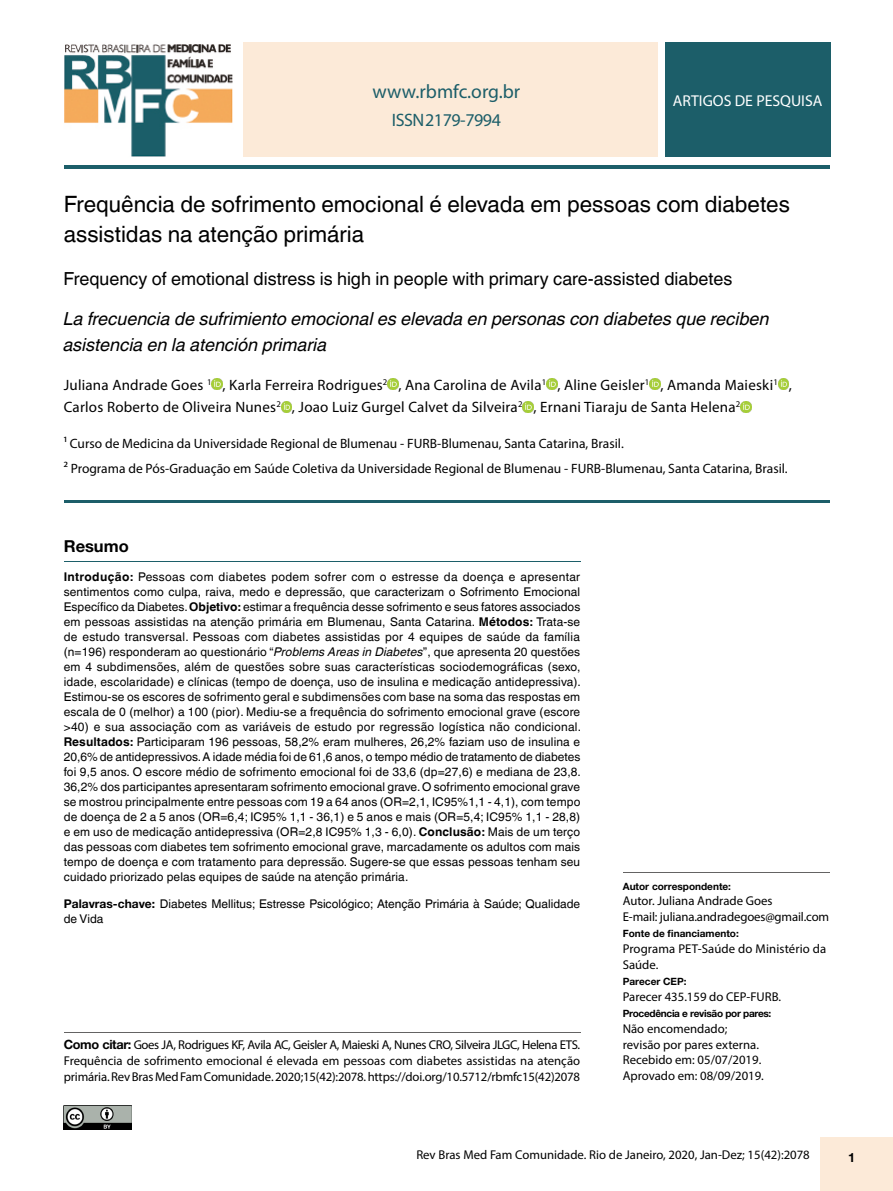
<style>
.page{position:relative;width:893px;height:1191px;background:#fff}
.page>*{position:absolute;margin:0;border:0;box-sizing:border-box;transform-origin:0 0}
.t1{font:22.5px/30px "Helvetica World";color:#000}
.t2{font:19.5px "Myriad Pro";color:#1c5e69}
.t3{font:italic 18px/25.5px "Helvetica World";color:#000}
.t4{font:18px "Helvetica World";color:#000}
.t5{font:18px "Myriad Pro";letter-spacing:-.025em;color:#1c5e69}
.t6{font:700 16.5px "Helvetica Neue";color:#000}
.t7{font:15.75px "Myriad Pro";color:#fff}
.t8{font:15px/22.5px "Myriad Pro";letter-spacing:.015em;color:#000}
.t9{font:13.5px/24.8px "Myriad Pro";color:#000}
.t10{font:12.75px/15.9px "Myriad Pro";color:#000}
.t11{font:700 12.75px "Helvetica Neue";color:#000}
.t12{font:12px/15px "Helvetica World";color:#000;text-align:justify}
.t13{font:700 10.05px "Helvetica Neue";color:#000}
.t14{font:700 10.05px "Helvetica Neue";letter-spacing:-.03em;color:#000}
.s1{font-weight:700}
.s2{font-style:italic}
.s3{font-family:"Helvetica Neue";font-weight:700}
</style>
<div class="page">
<div style="left:821px;top:1137px;width:72px;height:54px;background:#fcead8"></div>
<svg style="left:212px;top:379px;width:10px;height:10px"></svg>
<svg style="left:388px;top:379px;width:10px;height:10px"></svg>
<svg style="left:546px;top:379px;width:11px;height:10px"></svg>
<svg style="left:649px;top:379px;width:11px;height:10px"></svg>
<svg style="left:778px;top:379px;width:11px;height:10px"></svg>
<svg style="left:281px;top:401px;width:11px;height:11px"></svg>
<svg style="left:523px;top:401px;width:10px;height:11px"></svg>
<svg style="left:740px;top:401px;width:11px;height:11px"></svg>
<hr style="left:64px;top:165px;width:765px;height:4px;background:#1c5e69">
<div style="left:243px;top:43px;width:414px;height:114px;background:#fcead8"></div>
<div style="left:665px;top:43px;width:165px;height:114px;background:#1c5e69"></div>
<img style="left:64px;top:44px;width:169px;height:113px">
<hr style="left:64px;top:500px;width:765px;height:3px;background:#1c5e69">
<hr style="left:64px;top:561px;width:516px;height:1px;background:#1c5e69">
<hr style="left:64px;top:1032px;width:516px;height:1px;background:#646363">
<hr style="left:623px;top:872px;width:206px;height:1px;background:#646363">
<img style="left:64px;top:1106px;width:68px;height:23px">
<h2 class="t2" style="left:373px;top:80px;width:149px">www.rbmfc.org.br</h2>
<h3 class="t7" style="left:673px;top:91px;width:151px">ARTIGOS DE PESQUISA</h3>
<h3 class="t5" style="left:392px;top:109px;width:111px">ISSN 2179-7994</h3>
<h1 class="t1" style="left:64px;top:190px;width:728px">Frequência de sofrimento emocional é elevada em pessoas com diabetes assistidas na atenção primária</h1>
<h3 class="t4" style="left:63px;top:268px;width:671px">Frequency of emotional distress is high in people with primary care-assisted diabetes</h3>
<h3 class="t3" style="left:63px;top:306px;width:708px">La frecuencia de sufrimiento emocional es elevada en personas con diabetes que reciben asistencia en la atención primaria</h3>
<p class="t8" style="left:64px;top:373px;width:730px">Juliana Andrade Goes <sup>1</sup> , Karla Ferreira Rodrigues<sup>2</sup> , Ana Carolina de Avila<sup>1</sup> , Aline Geisler<sup>1</sup> , Amanda Maieski<sup>1</sup> ,<br>Carlos Roberto de Oliveira Nunes<sup>2</sup> , Joao Luiz Gurgel Calvet da Silveira<sup>2</sup> , Ernani Tiaraju de Santa Helena<sup>2</sup></p>
<p class="t9" style="left:64px;top:431px;width:725px">¹ Curso de Medicina da Universidade Regional de Blumenau - FURB-Blumenau, Santa Catarina, Brasil.<br>² Programa de Pós-Graduação em Saúde Coletiva da Universidade Regional de Blumenau - FURB-Blumenau, Santa Catarina, Brasil.</p>
<h3 class="t6" style="left:64px;top:536px;width:67px">Resumo</h3>
<p class="t12" style="left:64px;top:569px;width:519px"><span class="s1">Introdução:</span> Pessoas com diabetes podem sofrer com o estresse da doença e apresentar sentimentos como culpa, raiva, medo e depressão, que caracterizam o Sofrimento Emocional Específico da Diabetes. <span class="s1">Objetivo:</span> estimar a frequência desse sofrimento e seus fatores associados em pessoas assistidas na atenção primária em Blumenau, Santa Catarina. <span class="s1">Métodos:</span> Trata-se de estudo transversal. Pessoas com diabetes assistidas por 4 equipes de saúde da família (n=196) responderam ao questionário “<span class="s2">Problems Areas in Diabetes</span>”, que apresenta 20 questões em 4 subdimensões, além de questões sobre suas características sociodemográficas (sexo, idade, escolaridade) e clínicas (tempo de doença, uso de insulina e medicação antidepressiva).<br>Estimou-se os escores de sofrimento geral e subdimensões com base na soma das respostas em escala de 0 (melhor) a 100 (pior). Mediu-se a frequência do sofrimento emocional grave (escore &gt;40) e sua associação com as variáveis de estudo por regressão logística não condicional.<br><span class="s1">Resultados:</span> Participaram 196 pessoas, 58,2% eram mulheres, 26,2% faziam uso de insulina e 20,6% de antidepressivos. A idade média foi de 61,6 anos, o tempo médio de tratamento de diabetes foi 9,5 anos. O escore médio de sofrimento emocional foi de 33,6 (dp=27,6) e mediana de 23,8.<br>36,2% dos participantes apresentaram sofrimento emocional grave. O sofrimento emocional grave se mostrou principalmente entre pessoas com 19 a 64 anos (OR=2,1, IC95%1,1 - 4,1), com tempo de doença de 2 a 5 anos (OR=6,4; IC95% 1,1 - 36,1) e 5 anos e mais (OR=5,4; IC95% 1,1 - 28,8) e em uso de medicação antidepressiva (OR=2,8 IC95% 1,3 - 6,0). <span class="s1">Conclusão:</span> Mais de um terço das pessoas com diabetes tem sofrimento emocional grave, marcadamente os adultos com mais tempo de doença e com tratamento para depressão. Sugere-se que essas pessoas tenham seu cuidado priorizado pelas equipes de saúde na atenção primária.</p>
<p class="t12" style="left:64px;top:896px;width:518px"><span class="s3">Palavras-chave:</span> Diabetes Mellitus; Estresse Psicológico; Atenção Primária à Saúde; Qualidade de Vida</p>
<p class="t10" style="left:64px;top:1036px;width:518px;text-align:justify"><span class="s3">Como citar:</span> Goes JA, Rodrigues KF, Avila AC, Geisler A, Maieski A, Nunes CRO, Silveira JLGC, Helena ETS.<br>Frequência de sofrimento emocional é elevada em pessoas com diabetes assistidas na atenção primária. Rev Bras Med Fam Comunidade. 2020;15(42):2078. https://doi.org/10.5712/rbmfc15(42)2078</p>
<p class="t13" style="left:623px;top:879px;width:110px">Autor correspondente:</p>
<p class="t10" style="left:623px;top:893px;width:208px">Autor. Juliana Andrade Goes<br>E-mail: juliana.andradegoes@gmail.com</p>
<p class="t13" style="left:623px;top:927px;width:118px">Fonte de financiamento:</p>
<p class="t10" style="left:623px;top:940px;width:205px">Programa PET-Saúde do Ministério da<br>Saúde.</p>
<p class="t13" style="left:623px;top:975px;width:65px">Parecer CEP:</p>
<p class="t10" style="left:623px;top:988px;width:160px">Parecer 435.159 do CEP-FURB.</p>
<p class="t14" style="left:623px;top:1007px;width:150px">Procedência e revisão por pares:</p>
<p class="t10" style="left:623px;top:1020px;width:143px">Não encomendado; revisão por pares externa.<br>Recebido em: 05/07/2019.<br>Aprovado em: 08/09/2019.</p>
<p class="t10" style="left:416px;top:1146px;width:395px">Rev Bras Med Fam Comunidade. Rio de Janeiro, 2020, Jan-Dez; 15(42):2078</p>
<p class="t11" style="left:848px;top:1149px;width:9px">1</p>
</div>
